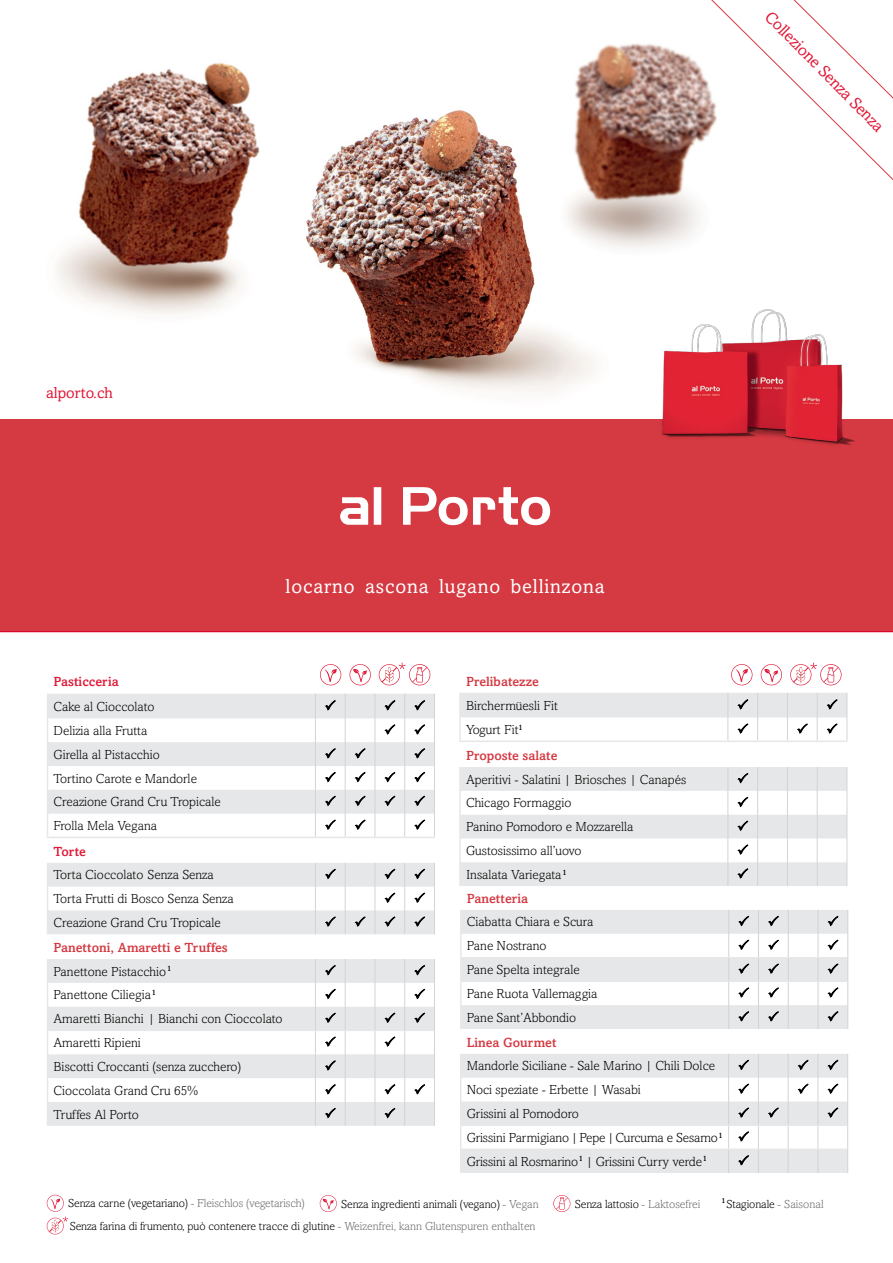
<style>
.page{position:relative;width:893px;height:1263px;background:#fff}
.page>*{position:absolute;margin:0;border:0;box-sizing:border-box;transform-origin:0 0}
.t1{font:19.95px "Amasis MT Std";letter-spacing:.04em;color:#fff}
.t2{font:16.5px "Amasis MT Std";color:#e11837}
.t3{font:15.75px "Amasis MT Std";color:#e11837}
.t4{font:300 13.2px/23.9px "Amasis MT Std";color:#000}
.t5{font:500 13.2px "Amasis MT Std";color:#d53942}
.t6{font:500 13.2px "Amasis MT Std";color:#e11837}
.t7{font:300 11.7px "Amasis MT Std";letter-spacing:-.005em;color:#000}
.t8{font:300 11.7px "Amasis MT Std";letter-spacing:-.01em;color:#6d6e71}
.s1{font-weight:500;color:#d53942}
.s2{color:#000}
.s3{color:#6d6e71}
</style>
<div class="page">
<hr style="left:0;top:631px;width:893px;height:1px;background:#db052c">
<div style="left:0;top:419px;width:893px;height:211px;background:#d53942"></div>
<img style="left:57px;top:63px;width:203px;height:251px">
<img style="left:306px;top:110px;width:291px;height:284px">
<img style="left:542px;top:43px;width:158px;height:236px">
<img style="left:662px;top:309px;width:193px;height:136px">
<svg style="left:697px;top:0;width:196px;height:195px"></svg>
<svg style="left:340px;top:487px;width:210px;height:38px"></svg>
<svg style="left:320px;top:1195px;width:17px;height:17px"></svg>
<svg style="left:553px;top:1195px;width:17px;height:17px"></svg>
<hr style="left:459px;top:740px;width:269px;height:2px;background:#e6e7e8">
<hr style="left:459px;top:693px;width:2px;height:24px;background:#e6e7e8">
<hr style="left:459px;top:717px;width:2px;height:23px;background:#e6e7e8">
<hr style="left:459px;top:767px;width:2px;height:24px;background:#e6e7e8">
<hr style="left:459px;top:791px;width:2px;height:24px;background:#e6e7e8">
<hr style="left:459px;top:815px;width:2px;height:23px;background:#e6e7e8">
<hr style="left:459px;top:838px;width:2px;height:24px;background:#e6e7e8">
<hr style="left:459px;top:862px;width:2px;height:24px;background:#e6e7e8">
<svg style="left:47px;top:1195px;width:21px;height:39px"></svg>
<svg style="left:47px;top:663px;width:388px;height:463px"></svg>
<svg style="left:460px;top:663px;width:388px;height:510px"></svg>
<p class="t2" style="left:774px;top:7px;width:163px;rotate:45deg">Collezione Senza Senza</p>
<p class="t3" style="left:46px;top:383px;width:68px">alporto.ch</p>
<h1 class="t1" style="left:286px;top:574px;width:320px">locarno ascona lugano bellinzona</h1>
<p class="t6" style="left:54px;top:674px;width:67px">Pasticceria</p>
<p class="t4" style="left:54px;top:694px;width:169px">Cake al Cioccolato<br>Delizia alla Frutta<br>Girella al Pistacchio<br>Tortino Carote e Mandorle<br>Creazione Grand Cru Tropicale<br>Frolla Mela Vegana</p>
<p class="t6" style="left:54px;top:843px;width:34px">Torte</p>
<p class="t4" style="left:54px;top:863px;width:182px">Torta Cioccolato Senza Senza<br>Torta Frutti di Bosco Senza Senza<br>Creazione Grand Cru Tropicale</p>
<p class="t4" style="left:54px;top:935px;width:231px"><span class="s1">Panettoni, Amaretti e Truffes<br></span>Panettone Pistacchio<sup>1<br></sup>Panettone Ciliegia<sup>1<br></sup>Amaretti Bianchi | Bianchi con Cioccolato<br>Amaretti Ripieni<br>Biscotti Croccanti (senza zucchero)<br>Cioccolata Grand Cru 65%<br>Truffes Al Porto</p>
<p class="t5" style="left:466px;top:673px;width:74px">Prelibatezze</p>
<p class="t4" style="left:466px;top:693px;width:93px;line-height:24.3px">Birchermüesli Fit<br>Yogurt Fit<sup>1</sup></p>
<p class="t5" style="left:466px;top:747px;width:93px">Proposte salate</p>
<p class="t4" style="left:466px;top:767px;width:222px">Aperitivi - Salatini | Briosches | Canapés<br>Chicago Formaggio<br>Panino Pomodoro e Mozzarella<br>Gustosissimo all’uovo<br>Insalata Variegata<sup>1</sup></p>
<p class="t5" style="left:467px;top:890px;width:63px">Panetteria</p>
<p class="t4" style="left:467px;top:910px;width:132px">Ciabatta Chiara e Scura<br>Pane Nostrano<br>Pane Spelta integrale<br>Pane Ruota Vallemaggia<br>Pane Sant’Abbondio</p>
<p class="t5" style="left:467px;top:1034px;width:91px">Linea Gourmet</p>
<p class="t4" style="left:467px;top:1054px;width:257px">Mandorle Siciliane - Sale Marino | Chili Dolce Noci speziate - Erbette | Wasabi<br>Grissini al Pomodoro<br>Grissini Parmigiano | Pepe | Curcuma e Sesamo<sup>1<br></sup>Grissini al Rosmarino<sup>1</sup> | Grissini Curry verde<sup>1</sup></p>
<p class="t8" style="left:68px;top:1196px;width:238px"><span class="s2">Senza carne (vegetariano)</span> - Fleischlos (vegetarisch)</p>
<p class="t7" style="left:341px;top:1197px;width:199px">Senza ingredienti animali (vegano) <span class="s3">- Vegan</span></p>
<p class="t7" style="left:575px;top:1197px;width:127px">Senza lattosio <span class="s3">- Laktosefrei</span></p>
<p class="t7" style="left:70px;top:1219px;width:467px">Senza farina di frumento, può contenere tracce di glutine <span class="s3">- Weizenfrei, kann Glutenspuren enthalten</span></p>
<p class="t7" style="left:721px;top:1197px;width:104px"><sup>1</sup>Stagionale <span class="s3">- Saisonal</span></p>
</div>
